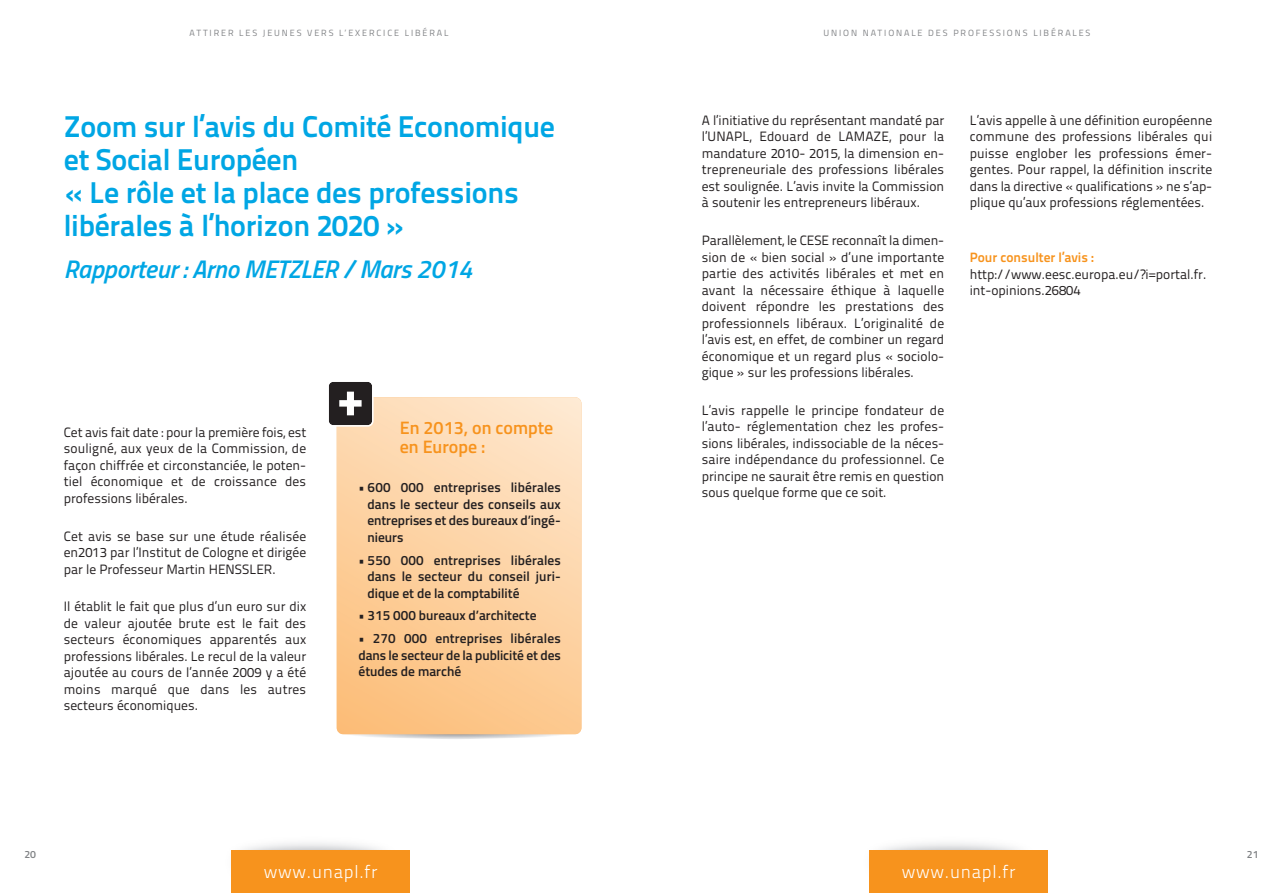
<style>
.page{position:relative;width:1276px;height:893px;background:#fff}
.page>*{position:absolute;margin:0;border:0;box-sizing:border-box;transform-origin:0 0}
.t1{font:700 30px/33px "Titillium Text 22 L";letter-spacing:-.01em;color:#00a6e4}
.t2{font:italic 600 25.5px "Titillium";letter-spacing:-.01em;color:#00a6e4}
.t3{font:300 18px "Titillium Text 22 L";letter-spacing:.04em;color:#fff}
.t4{font:600 18px/19.5px "Titillium";color:#f7931d}
.t5{font:13.5px/16.5px "Titillium Text 22 L";color:#231f20;text-align:justify}
.t6{font:600 13.5px/16.5px "Titillium";color:#231f20;text-align:justify}
.t7{font:700 13.5px "Titillium Text 22 L";color:#f7931d}
.t8{font:600 10.5px "Titillium";color:#808285}
.t9{font:9px "Titillium";letter-spacing:.21em;color:#808285}
</style>
<div class="page">
<div style="left:231px;top:850px;width:179px;height:43px;background:#f7931d"></div>
<div style="left:869px;top:850px;width:179px;height:43px;background:#f7931d"></div>
<div style="left:337px;top:397px;width:244px;height:337px;background:linear-gradient(to bottom,#fee3c6,#fcc281);border-radius:6px"></div>
<svg style="left:329px;top:382px;width:44px;height:45px"></svg>
<p class="t9" style="left:190px;top:30px;width:260px">ATTIRER LES JEUNES VERS L’EXERCICE LIBÉRAL</p>
<h1 class="t1" style="left:64px;top:114px;width:493px">Zoom sur l’avis du Comité Economique et Social Européen<br>« Le rôle et la place des professions libérales à l’horizon 2020 »</h1>
<h2 class="t2" style="left:64px;top:260px;width:410px">Rapporteur : Arno METZLER / Mars 2014</h2>
<p class="t5" style="left:64px;top:425px;width:244px">Cet avis fait date : pour la première fois, est souligné, aux yeux de la Commission, de façon chiffrée et circonstanciée, le poten&shy;tiel économique et de croissance des professions libérales.</p>
<p class="t5" style="left:64px;top:529px;width:244px">Cet avis se base sur une étude réalisée en2013 par l’Institut de Cologne et dirigée par le Professeur Martin HENSSLER.</p>
<p class="t5" style="left:64px;top:600px;width:244px">Il établit le fait que plus d’un euro sur dix de valeur ajoutée brute est le fait des secteurs économiques apparentés aux professions libérales. Le recul de la valeur ajoutée au cours de l’année 2009 y a été moins marqué que dans les autres secteurs économiques.</p>
<h3 class="t4" style="left:400px;top:419px;width:155px">En 2013, on compte en Europe :</h3>
<p class="t6" style="left:367px;top:481px;width:195px;text-indent:-9px">• 600 000 entreprises libérales dans le secteur des conseils aux entreprises et des bureaux d’ingé&shy;nieurs</p>
<p class="t6" style="left:367px;top:553px;width:195px;text-indent:-9px">• 550 000 entreprises libérales dans le secteur du conseil juri&shy;dique et de la comptabilité</p>
<p class="t6" style="left:358px;top:609px;width:180px">• 315 000 bureaux d’architecte</p>
<p class="t6" style="left:358px;top:632px;width:204px">• 270 000 entreprises libérales dans le secteur de la publicité et des études de marché</p>
<p class="t8" style="left:24px;top:851px;width:13px">20</p>
<h3 class="t3" style="left:264px;top:865px;width:115px">www.unapl.fr</h3>
<p class="t9" style="left:823px;top:30px;width:268px">UNION NATIONALE DES PROFESSIONS LIBÉRALES</p>
<p class="t5" style="left:702px;top:114px;width:244px">A l’initiative du représentant mandaté par l’UNAPL, Edouard de LAMAZE, pour la mandature 2010- 2015, la dimension en&shy;trepreneuriale des professions libérales est soulignée. L’avis invite la Commission à soutenir les entrepreneurs libéraux.</p>
<p class="t5" style="left:702px;top:234px;width:244px">Parallèlement, le CESE reconnaît la dimen&shy;sion de « bien social » d’une importante partie des activités libérales et met en avant la nécessaire éthique à laquelle doivent répondre les prestations des professionnels libéraux. L’originalité de l’avis est, en effet, de combiner un regard économique et un regard plus « sociolo&shy;gique » sur les professions libérales.</p>
<p class="t5" style="left:702px;top:404px;width:244px">L’avis rappelle le principe fondateur de l’auto- réglementation chez les profes&shy;sions libérales, indissociable de la néces&shy;saire indépendance du professionnel. Ce principe ne saurait être remis en question sous quelque forme que ce soit.</p>
<p class="t5" style="left:969px;top:114px;width:244px">L’avis appelle à une définition européenne commune des professions libérales qui puisse englober les professions émer&shy;gentes. Pour rappel, la définition inscrite dans la directive « qualifications » ne s’ap&shy;plique qu’aux professions réglementées.</p>
<p class="t7" style="left:969px;top:253px;width:126px">Pour consulter l’avis :</p>
<p class="t5" style="left:969px;top:267px;width:238px">http://www.eesc.europa.eu/?i=portal.fr. int-opinions.26804</p>
<h3 class="t3" style="left:902px;top:865px;width:115px">www.unapl.fr</h3>
<p class="t8" style="left:1246px;top:851px;width:13px">21</p>
</div>
